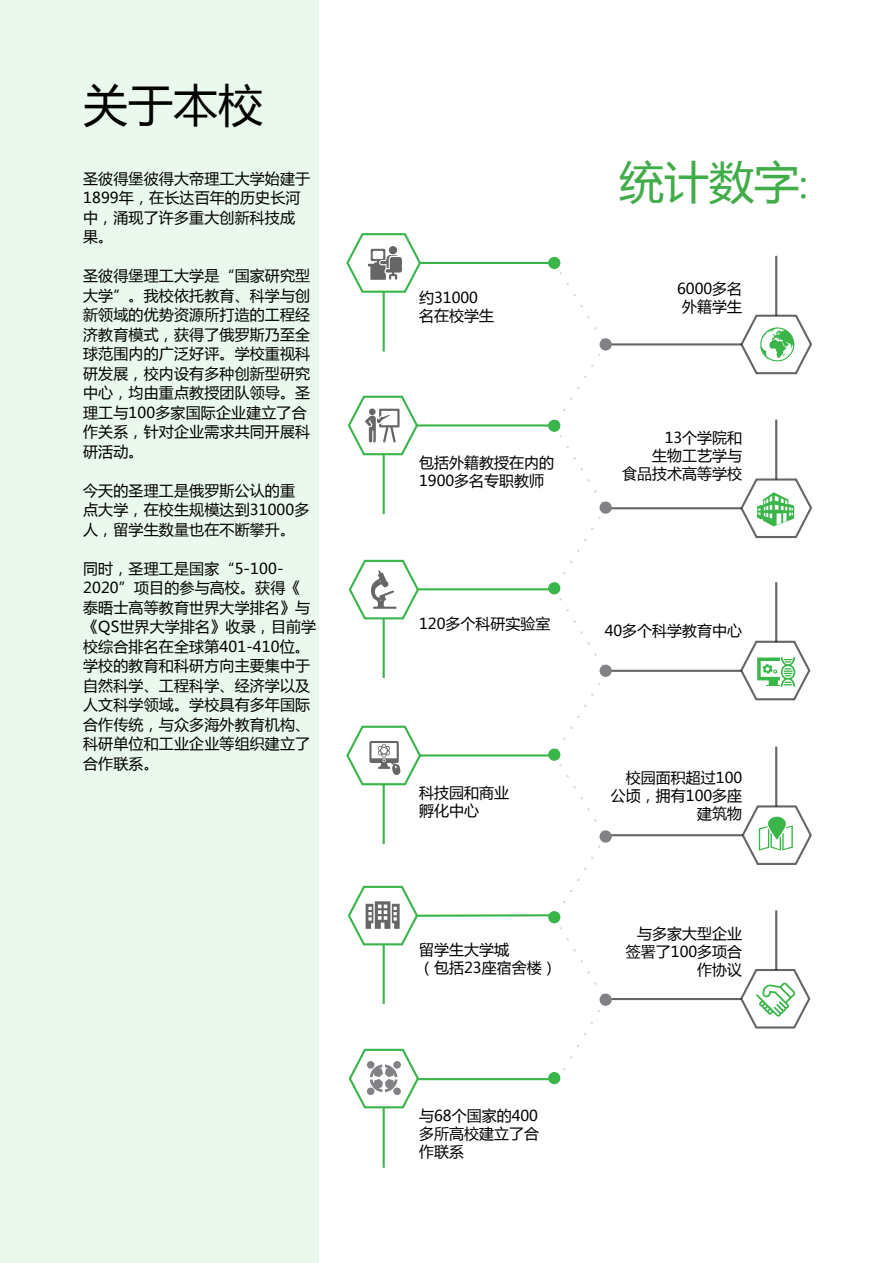
<style>
.page{position:relative;width:893px;height:1263px;background:#fff}
.page>*{position:absolute;margin:0;border:0;box-sizing:border-box;transform-origin:0 0}
.t1{font:45px "Microsoft Ya Hei";color:#41ad49}
.t2{font:45px "Microsoft Ya Hei";color:#000}
.t3{font:15px/19.5px "Microsoft Ya Hei";letter-spacing:.01em;color:#000}
.s1{font-size:36px}
</style>
<div class="page">
<hr style="left:606px;top:343px;width:136px;height:2px;background:#000">
<hr style="left:775px;top:256px;width:2px;height:60px;background:#000">
<svg style="left:556px;top:1010px;width:44px;height:71px"></svg>
<div style="left:0;top:0;width:319px;height:1263px;background:#ebf8ed"></div>
<hr style="left:417px;top:424px;width:137px;height:2px;background:#39b54a">
<hr style="left:383px;top:454px;width:2px;height:60px;background:#39b54a">
<hr style="left:606px;top:670px;width:135px;height:2px;background:#000">
<hr style="left:775px;top:582px;width:2px;height:60px;background:#000">
<hr style="left:606px;top:998px;width:135px;height:2px;background:#000">
<hr style="left:775px;top:910px;width:2px;height:60px;background:#000">
<hr style="left:606px;top:507px;width:135px;height:2px;background:#000">
<hr style="left:775px;top:420px;width:2px;height:59px;background:#000">
<hr style="left:606px;top:834px;width:137px;height:2px;background:#000">
<hr style="left:775px;top:746px;width:2px;height:60px;background:#000">
<svg style="left:554px;top:364px;width:40px;height:63px"></svg>
<svg style="left:566px;top:446px;width:38px;height:63px"></svg>
<svg style="left:556px;top:527px;width:38px;height:63px"></svg>
<svg style="left:566px;top:609px;width:41px;height:63px"></svg>
<div style="left:548px;top:420px;width:12px;height:12px;background:#39b54a;border-radius:50%"></div>
<div style="left:600px;top:501px;width:12px;height:13px;background:#808285;border-radius:50%"></div>
<div style="left:548px;top:582px;width:12px;height:12px;background:#39b54a;border-radius:50%"></div>
<div style="left:600px;top:665px;width:12px;height:12px;background:#808285;border-radius:50%"></div>
<div style="left:600px;top:338px;width:12px;height:13px;background:#808285;border-radius:50%"></div>
<svg style="left:556px;top:856px;width:38px;height:63px"></svg>
<svg style="left:566px;top:938px;width:37px;height:63px"></svg>
<div style="left:600px;top:830px;width:12px;height:13px;background:#808285;border-radius:50%"></div>
<div style="left:548px;top:911px;width:12px;height:12px;background:#39b54a;border-radius:50%"></div>
<div style="left:548px;top:1072px;width:12px;height:12px;background:#39b54a;border-radius:50%"></div>
<div style="left:600px;top:993px;width:12px;height:13px;background:#808285;border-radius:50%"></div>
<hr style="left:417px;top:588px;width:137px;height:2px;background:#39b54a">
<hr style="left:383px;top:618px;width:2px;height:60px;background:#39b54a">
<hr style="left:416px;top:914px;width:138px;height:3px;background:#39b54a">
<hr style="left:383px;top:944px;width:2px;height:60px;background:#39b54a">
<hr style="left:417px;top:1078px;width:137px;height:2px;background:#39b54a">
<hr style="left:383px;top:1108px;width:2px;height:60px;background:#39b54a">
<svg style="left:347px;top:395px;width:72px;height:62px"></svg>
<svg style="left:739px;top:313px;width:73px;height:62px"></svg>
<svg style="left:346px;top:233px;width:261px;height:123px"></svg>
<svg style="left:348px;top:559px;width:72px;height:62px"></svg>
<svg style="left:739px;top:640px;width:72px;height:61px"></svg>
<svg style="left:346px;top:693px;width:261px;height:155px"></svg>
<svg style="left:739px;top:477px;width:73px;height:62px"></svg>
<svg style="left:347px;top:885px;width:72px;height:62px"></svg>
<svg style="left:348px;top:1048px;width:72px;height:62px"></svg>
<svg style="left:739px;top:968px;width:72px;height:61px"></svg>
<svg style="left:740px;top:804px;width:72px;height:61px"></svg>
<h1 class="t2" style="left:83px;top:74px;width:181px">关于本校</h1>
<p class="t3" style="left:83px;top:168px;width:229px">圣彼得堡彼得大帝理工大学始建于<br>1899年，在长达百年的历史长河中，涌现了许多重大创新科技成果。</p>
<p class="t3" style="left:83px;top:266px;width:229px">圣彼得堡理工大学是“国家研究型大学”。我校依托教育、科学与创新领域的优势资源所打造的工程经济教育模式，获得了俄罗斯乃至全球范围内的广泛好评。学校重视科研发展，校内设有多种创新型研究中心，均由重点教授团队领导。圣理工与100多家国际企业建立了合作关系，针对企业需求共同开展科研活动。</p>
<p class="t3" style="left:83px;top:480px;width:228px">今天的圣理工是俄罗斯公认的重点大学，在校生规模达到31000多人，留学生数量也在不断攀升。</p>
<p class="t3" style="left:83px;top:558px;width:235px">同时，圣理工是国家“5-100-<br>2020”项目的参与高校。获得《泰晤士高等教育世界大学排名》与《QS世界大学排名》收录，目前学校综合排名在全球第401-410位。学校的教育和科研方向主要集中于自然科学、工程科学、经济学以及人文科学领域。学校具有多年国际合作传统，与众多海外教育机构、科研单位和工业企业等组织建立了合作联系。</p>
<h1 class="t1" style="left:619px;top:151px;width:190px">统计数字<span class="s1">:</span></h1>
<p class="t3" style="left:419px;top:288px;width:76px;line-height:18px">约31000名在校学生</p>
<p class="t3" style="left:677px;top:279px;width:67px;line-height:18px;text-align:center">6000多名外籍学生</p>
<p class="t3" style="left:419px;top:454px;width:136px;line-height:18px">包括外籍教授在内的<br>1900多名专职教师</p>
<p class="t3" style="left:419px;top:613px;width:133px">120多个科研实验室</p>
<p class="t3" style="left:622px;top:428px;width:121px;line-height:18px;text-align:right">13个学院和<br>生物工艺学与<br>食品技术高等学校</p>
<p class="t3" style="left:605px;top:620px;width:139px">40多个科学教育中心</p>
<p class="t3" style="left:419px;top:783px;width:91px;line-height:18px">科技园和商业孵化中心</p>
<p class="t3" style="left:419px;top:940px;width:139px;line-height:18px">留学生大学城<br>（包括23座宿舍楼）</p>
<p class="t3" style="left:419px;top:1106px;width:121px;line-height:18px;text-align:justify">与68个国家的400多所高校建立了合作联系</p>
<p class="t3" style="left:611px;top:768px;width:133px;line-height:18px;text-align:right">校园面积超过100公顷，拥有100多座建筑物</p>
<p class="t3" style="left:626px;top:924px;width:118px;line-height:18px;text-align:right">与多家大型企业签署了100多项合作协议</p>
</div>
